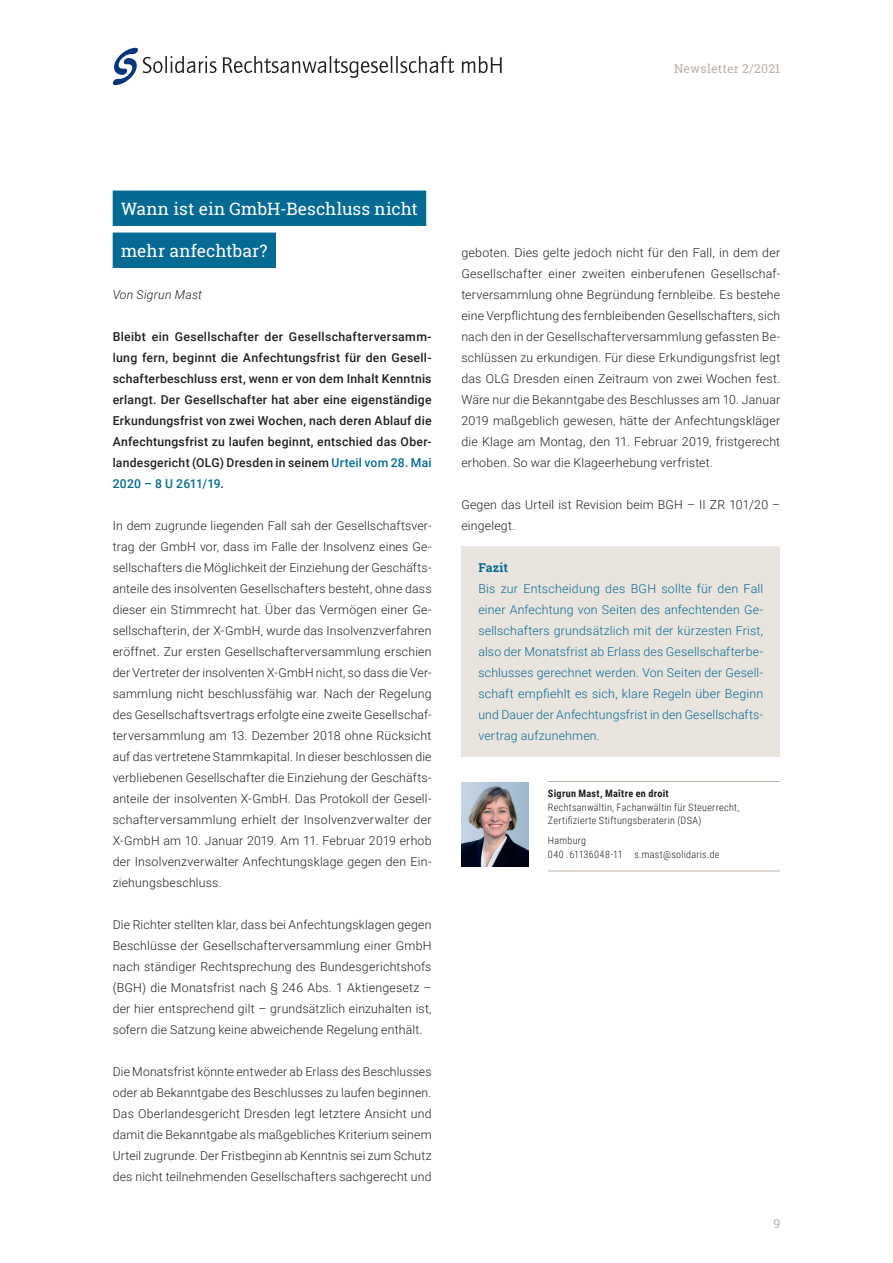
<style>
.page{position:relative;width:893px;height:1263px;background:#fff}
.page>*{position:absolute;margin:0;border:0;box-sizing:border-box;transform-origin:0 0}
.Headline{font:17.25px "Roboto Slab";color:#fff}
.Fließtext{font:300 12.3px/21px "Roboto";letter-spacing:.015em;color:#231f20;text-align:justify}
.Fließtext_Anleser{font:500 12.3px/21px "Roboto";letter-spacing:.02em;color:#231f20;text-align:justify}
.Fazit{font:300 12.3px/21px "Roboto";letter-spacing:.015em;color:#056a94;text-align:justify}
.t1{font:12.3px "Roboto Slab";letter-spacing:.01em;color:#beafa3}
.Fließtext_Autor{font:italic 300 12.3px "Roboto";letter-spacing:.02em;color:#231f20}
.Fazit_Headline{font:700 12.3px "Roboto Slab";letter-spacing:.01em;color:#056a94}
.Autor_-_Fließtext{font:300 10.2px/13.5px "Roboto Condensed";letter-spacing:.025em;color:#231f20}
.s1{color:#056a94}
.s2{font-weight:700}
</style>
<div class="page">
<svg style="left:223px;top:56px;width:231px;height:22px"></svg>
<svg style="left:462px;top:56px;width:40px;height:17px"></svg>
<svg style="left:113px;top:48px;width:104px;height:37px"></svg>
<div style="left:113px;top:191px;width:313px;height:35px;background:#056a94"></div>
<div style="left:113px;top:233px;width:163px;height:35px;background:#056a94"></div>
<div style="left:461px;top:547px;width:319px;height:210px;background:#e9e4de"></div>
<hr style="left:548px;top:781px;width:232px;height:1px;background:#beafa3">
<hr style="left:548px;top:871px;width:232px;height:1px;background:#beafa3">
<img style="left:461px;top:782px;width:67px;height:84px">
<p class="t1" style="left:674px;top:60px;width:108px">Newsletter 2/2021</p>
<p class="Headline" style="left:121px;top:197px;width:298px">Wann ist ein GmbH-Beschluss nicht</p>
<p class="Headline" style="left:121px;top:239px;width:148px">mehr anfechtbar?</p>
<p class="Fließtext_Autor" style="left:113px;top:286px;width:91px">Von Sigrun Mast</p>
<p class="Fließtext_Anleser" style="left:113px;top:325px;width:320px">Bleibt ein Gesellschafter der Gesellschafterversamm&shy;lung fern, beginnt die Anfechtungsfrist für den Gesell&shy;schafterbeschluss erst, wenn er von dem Inhalt Kenntnis erlangt. Der Gesellschafter hat aber eine eigenständige Erkundungsfrist von zwei Wochen, nach deren Ablauf die Anfechtungsfrist zu laufen beginnt, entschied das Ober&shy;landesgericht (OLG) Dresden in seinem <span class="s1">Urteil vom 28. Mai 2020 – 8 U 2611/19</span>.</p>
<p class="Fließtext" style="left:113px;top:514px;width:320px">In dem zugrunde liegenden Fall sah der Gesellschaftsver&shy;trag der GmbH vor, dass im Falle der Insolvenz eines Ge&shy;sellschafters die Möglichkeit der Einziehung der Geschäfts&shy;anteile des insolventen Gesellschafters besteht, ohne dass dieser ein Stimmrecht hat. Über das Vermögen einer Ge&shy;sellschafterin, der X-GmbH, wurde das Insolvenzverfahren eröffnet. Zur ersten Gesellschafterversammlung erschien der Vertreter der insolventen X-GmbH nicht, so dass die Ver&shy;sammlung nicht beschlussfähig war. Nach der Regelung des Gesellschaftsvertrags erfolgte eine zweite Gesellschaf&shy;terversammlung am 13. Dezember 2018 ohne Rücksicht auf das vertretene Stammkapital. In dieser beschlossen die verbliebenen Gesellschafter die Einziehung der Geschäfts&shy;anteile der insolventen X-GmbH. Das Protokoll der Gesell&shy;schafterversammlung erhielt der Insolvenzverwalter der X-GmbH am 10. Januar 2019. Am 11. Februar 2019 erhob der Insolvenzverwalter Anfechtungsklage gegen den Ein&shy;ziehungsbeschluss.</p>
<p class="Fließtext" style="left:113px;top:913px;width:320px">Die Richter stellten klar, dass bei Anfechtungsklagen gegen Beschlüsse der Gesellschafterversammlung einer GmbH nach ständiger Rechtsprechung des Bundesgerichtshofs (BGH) die Monatsfrist nach § 246 Abs. 1 Aktiengesetz – der hier entsprechend gilt – grundsätzlich einzuhalten ist, sofern die Satzung keine abweichende Regelung enthält.</p>
<p class="Fließtext" style="left:113px;top:1060px;width:320px">Die Monatsfrist könnte entweder ab Erlass des Beschlusses oder ab Bekanntgabe des Beschlusses zu laufen beginnen.<br>Das Oberlandesgericht Dresden legt letztere Ansicht und damit die Bekanntgabe als maßgebliches Kriterium seinem Urteil zugrunde. Der Fristbeginn ab Kenntnis sei zum Schutz des nicht teilnehmenden Gesellschafters sachgerecht und</p>
<p class="Fließtext" style="left:461px;top:241px;width:320px">geboten. Dies gelte jedoch nicht für den Fall, in dem der Gesellschafter einer zweiten einberufenen Gesellschaf&shy;terversammlung ohne Begründung fernbleibe. Es bestehe eine Verpflichtung des fernbleibenden Gesellschafters, sich nach den in der Gesellschafterversammlung gefassten Be&shy;schlüssen zu erkundigen. Für diese Erkundigungsfrist legt das OLG Dresden einen Zeitraum von zwei Wochen fest.<br>Wäre nur die Bekanntgabe des Beschlusses am 10. Januar 2019 maßgeblich gewesen, hätte der Anfechtungskläger die Klage am Montag, den 11. Februar 2019, fristgerecht erhoben. So war die Klageerhebung verfristet.</p>
<p class="Fließtext" style="left:461px;top:493px;width:320px">Gegen das Urteil ist Revision beim BGH – II ZR 101/20 – eingelegt.</p>
<p class="Fazit_Headline" style="left:478px;top:559px;width:31px">Fazit</p>
<p class="Fazit" style="left:478px;top:577px;width:286px">Bis zur Entscheidung des BGH sollte für den Fall einer Anfechtung von Seiten des anfechtenden Ge&shy;sellschafters grundsätzlich mit der kürzesten Frist, also der Monatsfrist ab Erlass des Gesellschafterbe&shy;schlusses gerechnet werden. Von Seiten der Gesell&shy;schaft empfiehlt es sich, klare Regeln über Beginn und Dauer der Anfechtungsfrist in den Gesellschafts&shy;vertrag aufzunehmen.</p>
<p class="Autor_-_Fließtext" style="left:548px;top:786px;width:193px"><span class="s2">Sigrun Mast, Maître en droit<br></span>Rechtsanwältin, Fachanwältin für Steuerrecht,<br>Zertifizierte Stiftungsberaterin (DSA)</p>
<p class="Autor_-_Fließtext" style="left:548px;top:834px;width:173px">Hamburg<br>040 . 61136048-11 s.mast@solidaris.de</p>
<p class="t1" style="left:773px;top:1215px;width:8px">9</p>
</div>
